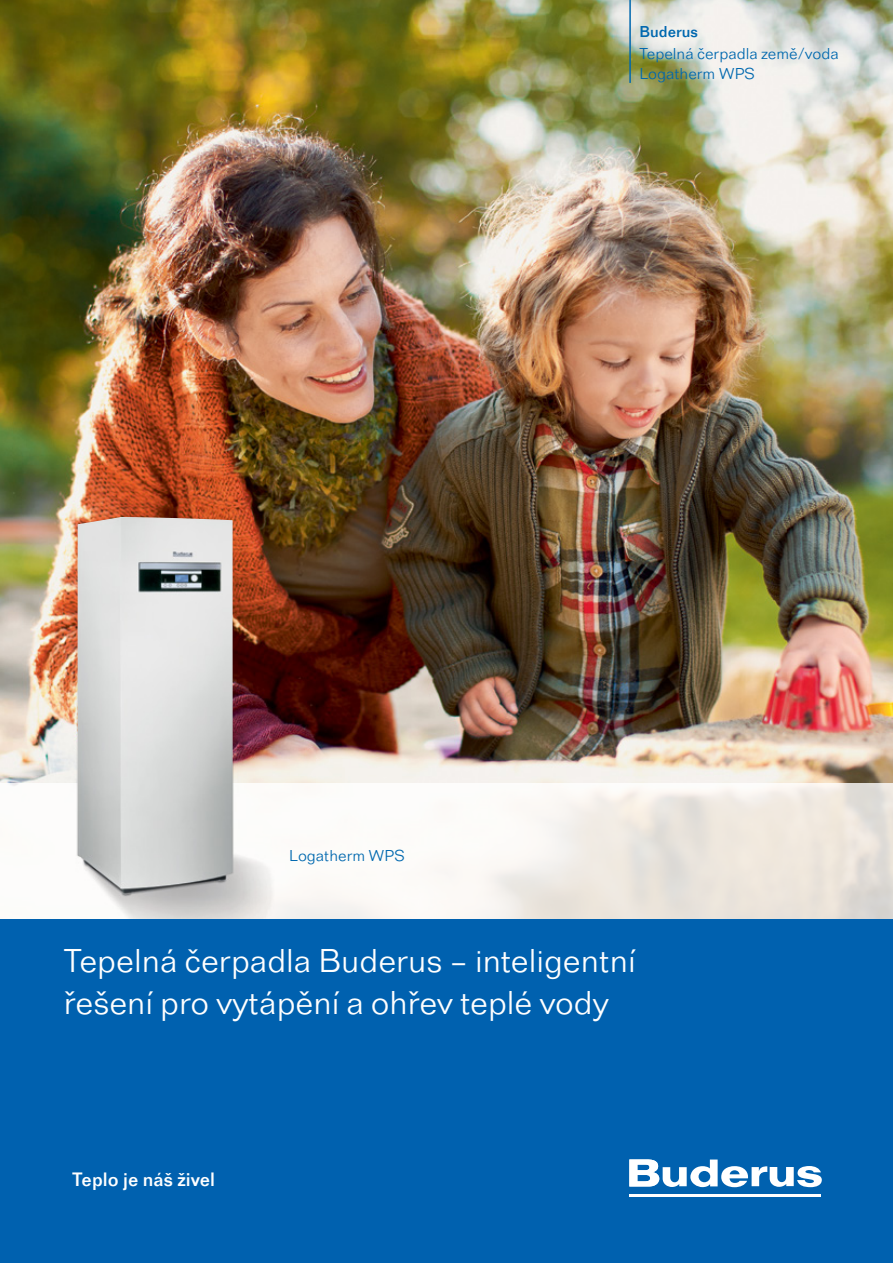
<style>
.page{position:relative;width:893px;height:1263px;background:#fff}
.page>*{position:absolute;margin:0;border:0;box-sizing:border-box;transform-origin:0 0}
.t1{font:300 34.5px/41.4px "Folio TOT";color:#fff}
.t2{font:500 20.25px "Folio TOT";color:#fff}
.t3{font:300 16.5px/19.8px "Folio TOT";color:#0068af}
.t4{font:500 16.5px "Folio TOT";color:#0068af}
</style>
<div class="page">
<div style="left:0;top:918px;width:893px;height:345px;background:#0061af"></div>
<hr style="left:629px;top:1194px;width:192px;height:2px;background:#fff">
<svg style="left:629px;top:1159px;width:193px;height:28px"></svg>
<img style="left:0;top:0;width:893px;height:783px">
<hr style="left:629px;top:0;width:2px;height:83px;background:#0068af">
<svg style="left:9px;top:783px;width:884px;height:135px"></svg>
<img style="left:27px;top:510px;width:288px;height:408px">
<img style="left:67px;top:510px;width:241px;height:408px">
<img style="left:77px;top:517px;width:156px;height:376px">
<p class="t4" style="left:639px;top:22px;width:60px">Buderus</p>
<p class="t3" style="left:639px;top:44px;width:201px">Tepelná čerpadla země/voda<br>Logatherm WPS</p>
<p class="t3" style="left:289px;top:846px;width:117px">Logatherm WPS</p>
<p class="t1" style="left:64px;top:940px;width:573px">Tepelná čerpadla Buderus – inteligentní řešení pro vytápění a ohřev teplé vody</p>
<p class="t2" style="left:72px;top:1168px;width:144px">Teplo je náš živel</p>
</div>
